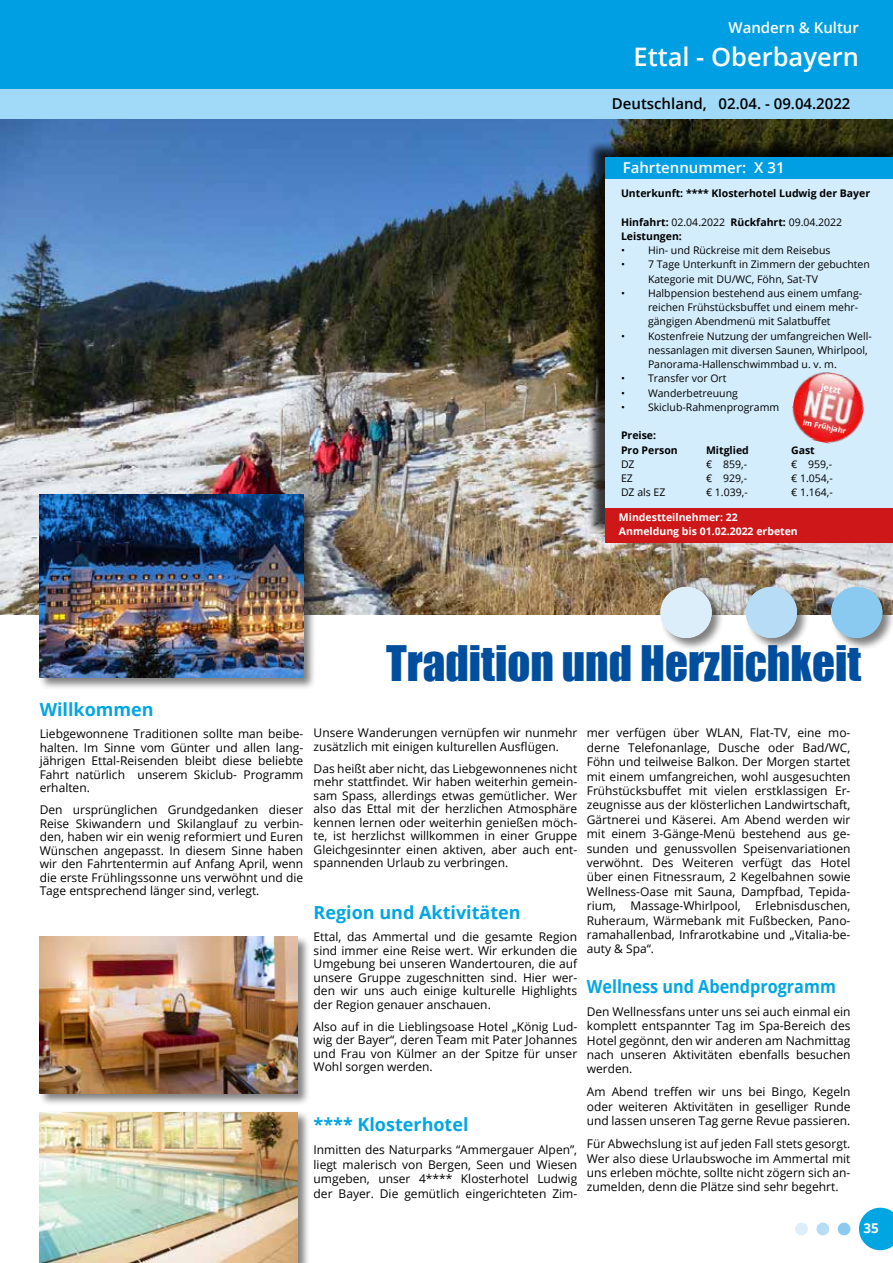
<style>
.page{position:relative;width:893px;height:1263px;background:#fff}
.page>*{position:absolute;margin:0;border:0;box-sizing:border-box;transform-origin:0 0}
.t1{font:45px "Impact";color:#004f9f}
.t2{font:600 25.5px "Open Sans";color:#fff}
.t3{font:700 18px "Open Sans";color:#00a6e2}
.t4{font:700 18px "Open Sans";color:#00a6e2;scale:.9 1}
.t5{font:600 15px "Open Sans";color:#fff}
.t6{font:600 15px "Open Sans";color:#000}
.t7{font:700 13.5px "Open Sans";color:#fff}
.t8{font:12px/14.4px "Open Sans";color:#000;text-align:justify}
.t9{font:10.5px/14.2px "Open Sans";color:#000}
.t10{font:700 10.5px/14.2px "Open Sans";color:#000}
.t11{font:700 10.5px/14.2px "Open Sans";color:#fff}
.t12{font:700 9px "Open Sans";color:#fff}
.t13{font:700 7.5px "Open Sans";color:#fff}
.s1{font-weight:400}
</style>
<div class="page">
<img style="left:0;top:119px;width:893px;height:496px">
<div style="left:0;top:0;width:893px;height:89px;background:#009fe3"></div>
<div style="left:38px;top:1111px;width:273px;height:152px;background:#000;opacity:.5"></div>
<img style="left:40px;top:1112px;width:258px;height:151px">
<div style="left:38px;top:935px;width:273px;height:171px;background:#000;opacity:.5"></div>
<img style="left:40px;top:936px;width:258px;height:157px">
<svg style="left:859px;top:1208px;width:34px;height:42px"></svg>
<div style="left:838px;top:1222px;width:12px;height:13px;background:#8bcaf0;border-radius:50%"></div>
<div style="left:816px;top:1222px;width:13px;height:13px;background:#b7dcf6;border-radius:50%"></div>
<div style="left:795px;top:1222px;width:13px;height:13px;background:#ddeefb;border-radius:50%"></div>
<div style="left:863px;top:1223px;width:17px;height:12px;background:#00a6e2"></div>
<div style="left:659px;top:585px;width:234px;height:66px;background:#000;opacity:.5"></div>
<div style="left:831px;top:587px;width:51px;height:51px;background:#8bcaf0;border-radius:50%"></div>
<div style="left:746px;top:587px;width:51px;height:51px;background:#b7dcf6;border-radius:50%"></div>
<div style="left:660px;top:587px;width:52px;height:51px;background:#ddeefb;border-radius:50%"></div>
<div style="left:0;top:89px;width:893px;height:30px;background:#a1daf8"></div>
<div style="left:38px;top:493px;width:278px;height:198px;background:#000;opacity:.5"></div>
<img style="left:40px;top:494px;width:263px;height:183px">
<div style="left:586px;top:141px;width:307px;height:394px;background:#000;opacity:.75"></div>
<div style="left:605px;top:158px;width:288px;height:378px;background:#d4edfc"></div>
<div style="left:605px;top:157px;width:288px;height:22px;background:#009fe3"></div>
<div style="left:605px;top:508px;width:288px;height:34px;background:#cd1719"></div>
<img style="left:792px;top:371px;width:73px;height:73px">
<p class="t5" style="left:728px;top:17px;width:132px">Wandern &amp; Kultur</p>
<h2 class="t2" style="left:633px;top:40px;width:227px">Ettal - Oberbayern</h2>
<p class="t6" style="left:612px;top:94px;width:240px">Deutschland, 02.04. - 09.04.2022</p>
<p class="t5" style="left:623px;top:157px;width:163px">Fahrtennummer: X 31</p>
<p class="t10" style="left:621px;top:186px;width:251px">Unterkunft: **** Klosterhotel Ludwig der Bayer</p>
<p class="t10" style="left:621px;top:214px;width:223px">Hinfahrt: <span class="s1">02.04.2022</span> Rückfahrt: <span class="s1">09.04.2022<br></span>Leistungen:</p>
<p class="t9" style="left:621px;top:243px;width:211px">• Hin- und Rückreise mit dem Reisebus</p>
<p class="t9" style="left:648px;top:257px;width:223px;text-indent:-27px">• 7 Tage Unterkunft in Zimmern der gebuchten<br>Kategorie mit DU/WC, Föhn, Sat-TV</p>
<p class="t9" style="left:648px;top:286px;width:216px;text-indent:-27px">• Halbpension bestehend aus einem umfang&shy;reichen Frühstücksbuffet und einem mehr&shy;gängigen Abendmenü mit Salatbuffet</p>
<p class="t9" style="left:648px;top:328px;width:225px;text-indent:-27px">• Kostenfreie Nutzung der umfangreichen Well&shy;nessanlagen mit diversen Saunen, Whirlpool,<br>Panorama-Hallenschwimmbad u. v. m.</p>
<p class="t9" style="left:621px;top:371px;width:107px">• Transfer vor Ort</p>
<p class="t9" style="left:621px;top:385px;width:118px">• Wanderbetreuung</p>
<p class="t9" style="left:621px;top:400px;width:160px">• Skiclub-Rahmenprogramm</p>
<p class="t10" style="left:621px;top:428px;width:58px">Preise:<br>Pro Person</p>
<p class="t12" style="left:823px;top:380px;width:22px;rotate:12deg">jetzt</p>
<p class="t13" style="left:804px;top:417px;width:46px;rotate:12deg">im Frühjahr</p>
<p class="t10" style="left:706px;top:442px;width:44px">Mitglied</p>
<p class="t10" style="left:791px;top:442px;width:25px">Gast</p>
<p class="t9" style="left:621px;top:457px;width:15px">DZ</p>
<p class="t9" style="left:706px;top:457px;width:43px">€ 859,-</p>
<p class="t9" style="left:791px;top:457px;width:43px">€ 959,-</p>
<p class="t9" style="left:621px;top:471px;width:13px">EZ</p>
<p class="t9" style="left:706px;top:471px;width:43px">€ 929,-</p>
<p class="t9" style="left:791px;top:471px;width:43px">€ 1.054,-</p>
<p class="t9" style="left:621px;top:485px;width:46px">DZ als EZ</p>
<p class="t9" style="left:706px;top:485px;width:43px">€ 1.039,-</p>
<p class="t9" style="left:791px;top:485px;width:43px">€ 1.164,-</p>
<p class="t11" style="left:619px;top:510px;width:180px">Mindestteilnehmer: 22<br>Anmeldung bis 01.02.2022 erbeten</p>
<h3 class="t3" style="left:40px;top:697px;width:115px">Willkommen</h3>
<p class="t8" style="left:40px;top:727px;width:265px;line-height:13.5px">Liebgewonnene Traditionen sollte man beibe&shy;halten. Im Sinne vom Günter und allen lang&shy;jährigen Ettal-Reisenden bleibt diese beliebte Fahrt natürlich unserem Skiclub- Programm erhalten.</p>
<p class="t8" style="left:40px;top:803px;width:265px;line-height:13.5px">Den ursprünglichen Grundgedanken dieser Reise Skiwandern und Skilanglauf zu verbin&shy;den, haben wir ein wenig reformiert und Euren Wünschen angepasst. In diesem Sinne haben wir den Fahrtentermin auf Anfang April, wenn die erste Frühlingssonne uns verwöhnt und die Tage entsprechend länger sind, verlegt.</p>
<h1 class="t1" style="left:386px;top:628px;width:477px">Tradition und Herzlichkeit</h1>
<p class="t8" style="left:314px;top:726px;width:265px;line-height:13.5px">Unsere Wanderungen vernüpfen wir nunmehr zusätzlich mit einigen kulturellen Ausflügen.</p>
<p class="t8" style="left:314px;top:761px;width:265px;line-height:13.5px">Das heißt aber nicht, das Liebgewonnenes nicht mehr stattfindet. Wir haben weiterhin gemein&shy;sam Spass, allerdings etwas gemütlicher. Wer also das Ettal mit der herzlichen Atmosphäre kennen lernen oder weiterhin genießen möch&shy;te, ist herzlichst willkommen in einer Gruppe Gleichgesinnter einen aktiven, aber auch ent&shy;spannenden Urlaub zu verbringen.</p>
<h3 class="t3" style="left:314px;top:900px;width:209px">Region und Aktivitäten</h3>
<p class="t8" style="left:314px;top:930px;width:265px;line-height:13.5px">Ettal, das Ammertal und die gesamte Region sind immer eine Reise wert. Wir erkunden die Umgebung bei unseren Wandertouren, die auf unsere Gruppe zugeschnitten sind. Hier wer&shy;den wir uns auch einige kulturelle Highlights der Region genauer anschauen.</p>
<p class="t8" style="left:314px;top:1019px;width:265px;line-height:13.5px">Also auf in die Lieblingsoase Hotel „König Lud&shy;wig der Bayer“, deren Team mit Pater Johannes und Frau von Külmer an der Spitze für unser Wohl sorgen werden.</p>
<h3 class="t3" style="left:314px;top:1112px;width:156px">**** Klosterhotel</h3>
<p class="t8" style="left:314px;top:1142px;width:265px">Inmitten des Naturparks “Ammergauer Alpen”, liegt malerisch von Bergen, Seen und Wiesen umgeben, unser 4**** Klosterhotel Ludwig der Bayer. Die gemütlich eingerichteten Zim-</p>
<p class="t8" style="left:587px;top:725px;width:265px">mer verfügen über WLAN, Flat-TV, eine mo&shy;derne Telefonanlage, Dusche oder Bad/WC, Föhn und teilweise Balkon. Der Morgen startet mit einem umfangreichen, wohl ausgesuchten Frühstücksbuffet mit vielen erstklassigen Er&shy;zeugnisse aus der klösterlichen Landwirtschaft, Gärtnerei und Käserei. Am Abend werden wir mit einem 3-Gänge-Menü bestehend aus ge&shy;sunden und genussvollen Speisenvariationen verwöhnt. Des Weiteren verfügt das Hotel über einen Fitnessraum, 2 Kegelbahnen sowie Wellness-Oase mit Sauna, Dampfbad, Tepida&shy;rium, Massage-Whirlpool, Erlebnisduschen, Ruheraum, Wärmebank mit Fußbecken, Pano&shy;ramahallenbad, Infrarotkabine und „Vitalia-be&shy;auty &amp; Spa“.</p>
<h3 class="t4" style="left:587px;top:974px;width:278px">Wellness und Abendprogramm</h3>
<p class="t8" style="left:587px;top:1004px;width:265px">Den Wellnessfans unter uns sei auch einmal ein komplett entspannter Tag im Spa-Bereich des Hotel gegönnt, den wir anderen am Nachmittag nach unseren Aktivitäten ebenfalls besuchen werden.</p>
<p class="t8" style="left:587px;top:1084px;width:265px">Am Abend treffen wir uns bei Bingo, Kegeln oder weiteren Aktivitäten in geselliger Runde und lassen unseren Tag gerne Revue passieren.</p>
<p class="t8" style="left:587px;top:1136px;width:265px">Für Abwechslung ist auf jeden Fall stets gesorgt.<br>Wer also diese Urlaubswoche im Ammertal mit uns erleben möchte, sollte nicht zögern sich an&shy;zumelden, denn die Plätze sind sehr begehrt.</p>
<p class="t7" style="left:863px;top:1219px;width:17px">35</p>
</div>
